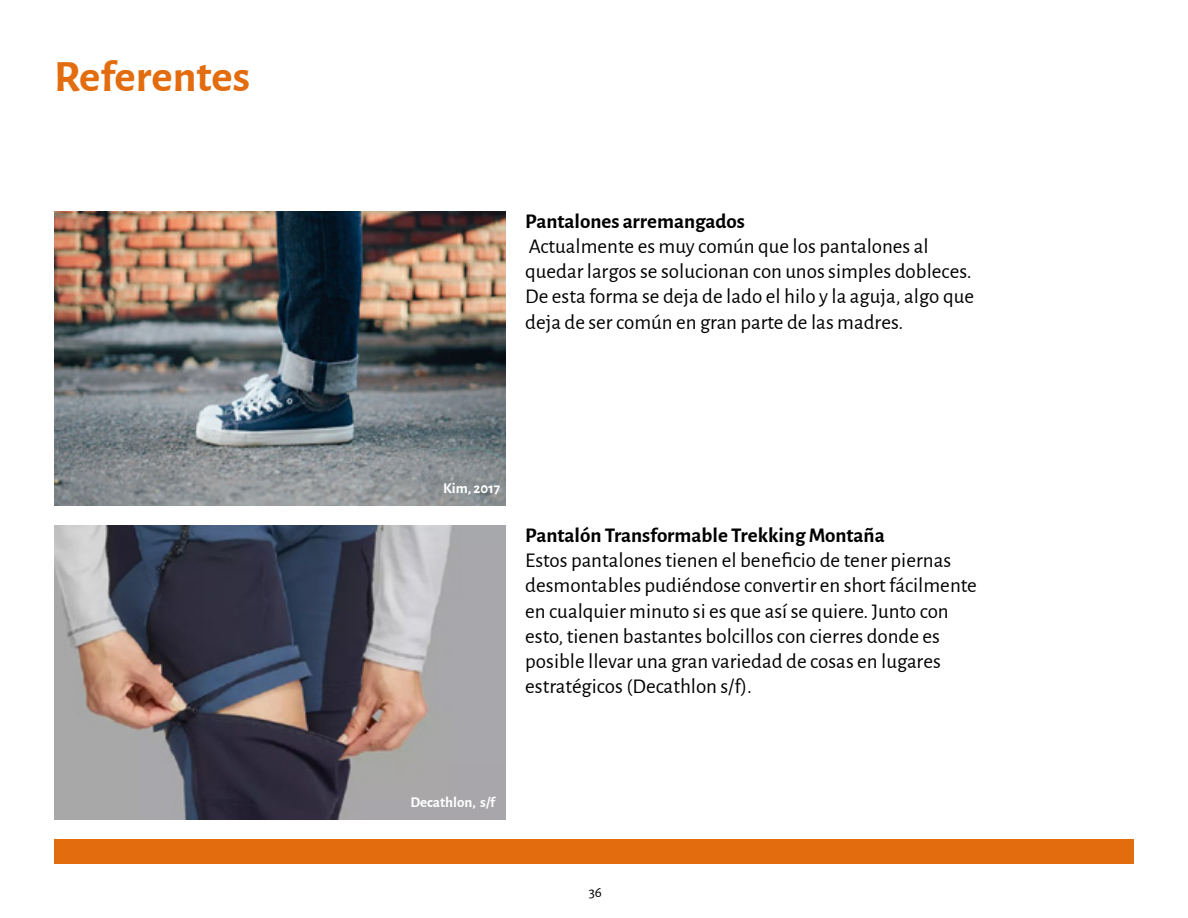
<style>
.page{position:relative;width:1188px;height:918px;background:#fff}
.page>*{position:absolute;margin:0;border:0;box-sizing:border-box;transform-origin:0 0}
.t1{font:700 45px "Alegreya Sans";color:#e26c0e}
.t2{font:21px/25.2px "Alegreya Sans";color:#000}
.t3{font:700 21px "Alegreya Sans";color:#000}
.t4{font:700 15px "Alegreya Sans";color:#fff}
.t5{font:15px "Alegreya Sans";color:#000}
</style>
<div class="page">
<img style="left:54px;top:211px;width:452px;height:295px">
<div style="left:54px;top:839px;width:1080px;height:25px;background:#e26c0e"></div>
<img style="left:54px;top:525px;width:452px;height:295px">
<h1 class="t1" style="left:54px;top:43px;width:198px">Referentes</h1>
<p class="t3" style="left:525px;top:206px;width:221px">Pantalones arremangados</p>
<p class="t2" style="left:525px;top:233px;width:450px">Actualmente es muy común que los pantalones al quedar largos se solucionan con unos simples dobleces.<br>De esta forma se deja de lado el hilo y la aguja, algo que deja de ser común en gran parte de las madres.</p>
<p class="t4" style="left:443px;top:477px;width:59px">Kim, 2017</p>
<p class="t3" style="left:525px;top:520px;width:361px">Pantalón Transformable Trekking Montaña</p>
<p class="t2" style="left:525px;top:547px;width:453px">Estos pantalones tienen el beneficio de tener piernas desmontables pudiéndose convertir en short fácilmente en cualquier minuto si es que así se quiere. Junto con esto, tienen bastantes bolcillos con cierres donde es posible llevar una gran variedad de cosas en lugares estratégicos (Decathlon s/f).</p>
<p class="t4" style="left:410px;top:791px;width:86px">Decathlon, s/f</p>
<p class="t5" style="left:589px;top:882px;width:15px">36</p>
</div>
